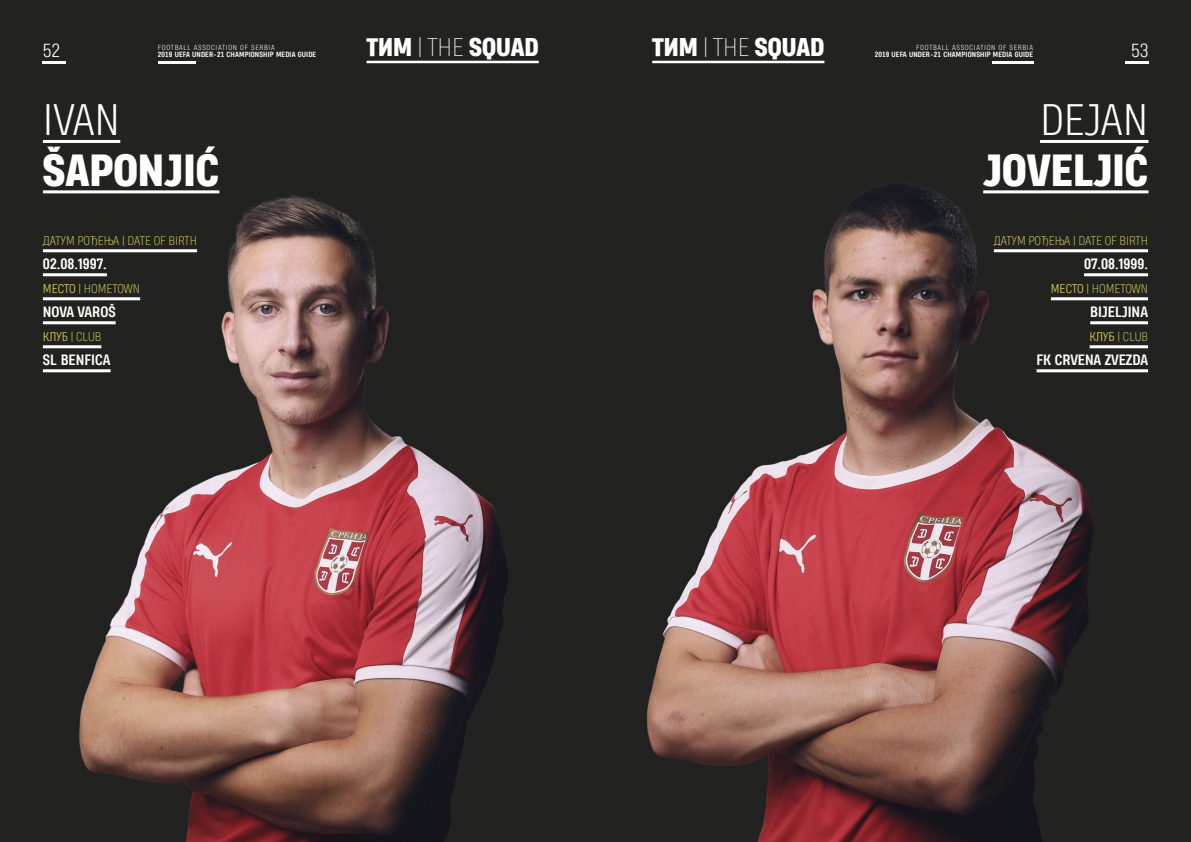
<style>
.page{position:relative;width:1191px;height:842px;background:#fff}
.page>*{position:absolute;margin:0;border:0;box-sizing:border-box;transform-origin:0 0}
.t1{font:500 42px "Heading Pro";color:#fff}
.t2{font:500 42px "Heading Pro";color:#fff}
.t3{font:500 24px "Heading Pro";color:#fff}
.t4{font:500 18px "Heading Pro";color:#fff}
.t5{font:500 14px "Heading Pro";color:#fff}
.t6{font:500 12px "Heading Pro";color:#ecdf68}
.t7{font:500 7px "Heading Pro";letter-spacing:.025em;color:#fff}
.t8{font:500 7px "Heading Pro";letter-spacing:.1em;color:#fff}
.s1{font-style:inherit}
</style>
<div class="page">
<img style="left:595px;top:0;width:596px;height:842px">
<svg style="left:0;top:0;width:595px;height:842px;background:#4a3634"></svg>
<hr style="left:43px;top:140px;width:77px;height:3px;background:#fff">
<hr style="left:43px;top:190px;width:176px;height:3px;background:#fff">
<hr style="left:43px;top:249px;width:154px;height:3px;background:#fff">
<hr style="left:43px;top:273px;width:64px;height:3px;background:#fff">
<hr style="left:43px;top:297px;width:97px;height:3px;background:#fff">
<hr style="left:43px;top:321px;width:73px;height:3px;background:#fff">
<hr style="left:43px;top:345px;width:58px;height:3px;background:#fff">
<hr style="left:43px;top:369px;width:68px;height:3px;background:#fff">
<hr style="left:1040px;top:140px;width:108px;height:3px;background:#fff">
<hr style="left:983px;top:190px;width:165px;height:3px;background:#fff">
<hr style="left:994px;top:249px;width:154px;height:3px;background:#fff">
<hr style="left:1084px;top:273px;width:64px;height:3px;background:#fff">
<hr style="left:1050px;top:297px;width:98px;height:3px;background:#fff">
<hr style="left:1090px;top:321px;width:58px;height:3px;background:#fff">
<hr style="left:1089px;top:345px;width:59px;height:3px;background:#fff">
<hr style="left:1036px;top:369px;width:112px;height:3px;background:#fff">
<hr style="left:992px;top:61px;width:41px;height:2px;background:#fff">
<hr style="left:1125px;top:61px;width:24px;height:2px;background:#fff">
<hr style="left:652px;top:61px;width:172px;height:2px;background:#fff">
<hr style="left:158px;top:61px;width:38px;height:2px;background:#fff">
<hr style="left:43px;top:61px;width:23px;height:2px;background:#fff">
<hr style="left:366px;top:61px;width:173px;height:2px;background:#fff">
<h3 class="t4" style="left:43px;top:40px;width:19px">52</h3>
<p class="t7" style="left:158px;top:50px;width:160px">2019 UEFA UNDER-21 CHAMPIONSHIP MEDIA GUIDE</p>
<p class="t8" style="left:158px;top:43px;width:118px">FOOTBALL ASSOCIATION OF SERBIA</p>
<h1 class="t2" style="left:43px;top:96px;width:79px">IVAN</h1>
<h1 class="t1" style="left:43px;top:143px;width:178px">ŠAPONJIĆ</h1>
<p class="t6" style="left:43px;top:233px;width:156px">ДАТУМ РОЂЕЊА | DATE OF BIRTH</p>
<p class="t5" style="left:43px;top:255px;width:65px">02.08.1997.</p>
<p class="t6" style="left:43px;top:281px;width:99px"><span class="s1">МЕСТО</span> | HOMETOWN</p>
<p class="t5" style="left:43px;top:303px;width:74px">NOVA VAROŠ</p>
<p class="t6" style="left:43px;top:329px;width:60px"><span class="s1">КЛУБ</span> | CLUB</p>
<p class="t5" style="left:43px;top:351px;width:69px">SL BENFICA</p>
<h2 class="t3" style="left:366px;top:32px;width:174px">ТИМ <span class="s1">| THE</span> SQUAD</h2>
<h2 class="t3" style="left:652px;top:32px;width:174px">ТИМ <span class="s1">| THE</span> SQUAD</h2>
<p class="t7" style="left:874px;top:50px;width:160px">2019 UEFA UNDER-21 CHAMPIONSHIP MEDIA GUIDE</p>
<h3 class="t4" style="left:1131px;top:40px;width:19px">53</h3>
<p class="t8" style="left:916px;top:43px;width:118px">FOOTBALL ASSOCIATION OF SERBIA</p>
<h1 class="t2" style="left:1040px;top:96px;width:110px">DEJAN</h1>
<h1 class="t1" style="left:983px;top:143px;width:167px">JOVELJIĆ</h1>
<p class="t6" style="left:994px;top:233px;width:156px">ДАТУМ РОЂЕЊА | DATE OF BIRTH</p>
<p class="t5" style="left:1084px;top:255px;width:65px">07.08.1999.</p>
<p class="t6" style="left:1050px;top:281px;width:99px"><span class="s1">МЕСТО</span> | HOMETOWN</p>
<p class="t5" style="left:1090px;top:303px;width:59px">BIJELJINA</p>
<p class="t6" style="left:1089px;top:329px;width:60px"><span class="s1">КЛУБ</span> | CLUB</p>
<p class="t5" style="left:1036px;top:351px;width:113px">FK CRVENA ZVEZDA</p>
</div>
